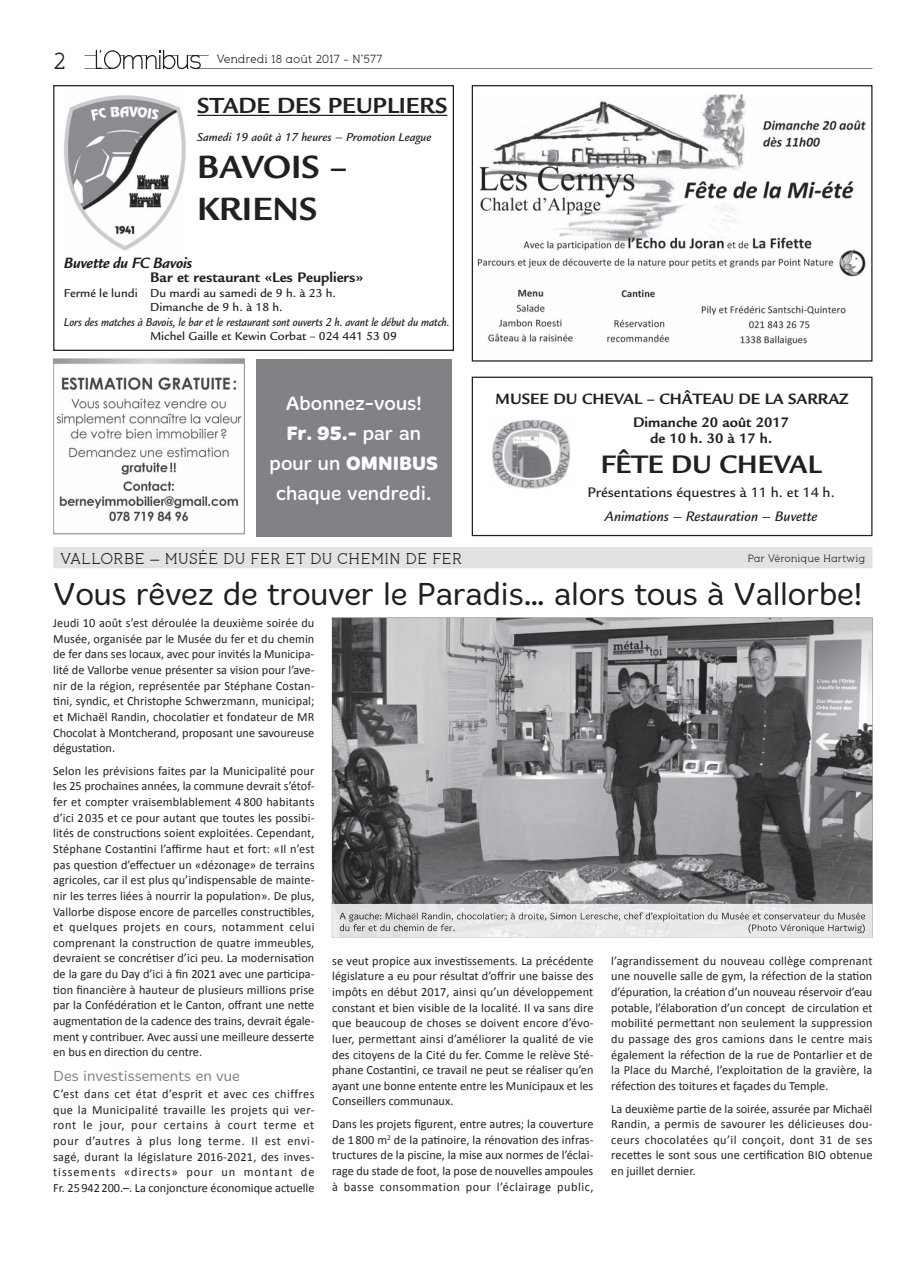
<style>
.page{position:relative;width:908px;height:1262px;background:#fff}
.page>*{position:absolute;margin:0;border:0;box-sizing:border-box;transform-origin:0 0}
.t1{font:700 35px/41px "Legacy Sans";color:#231f20}
.t2{font:300 32.5px "Merge";letter-spacing:-.01em;color:#231f20}
.t3{font:700 27.5px "Legacy Sans";color:#231f20}
.t4{font:700 23.75px "Legacy Sans";color:#231f20}
.t5{font:22.5px "pironv 2";color:#231f20}
.t6{font:20px/30px "Merge";color:#fff;text-align:center}
.t7{font:700 16.25px "Legacy Sans";color:#231f20}
.t8{font:italic 700 16.25px "Legacy Sans";letter-spacing:-.02em;color:#231f20}
.t9{font:700 15px/16.2px "Legacy Sans";color:#231f20;text-align:center}
.t10{font:15px "pironv 2";color:#231f20}
.t11{font:500 15px "Legacy Sans";color:#231f20}
.t12{font:italic 500 15px "Legacy Sans";color:#231f20}
.t13{font:300 15px "Merge";color:#808285}
.t14{font:12.5px/15.6px "Calibri";color:#231f20;text-align:justify}
.t15{font:500 12.5px/13.8px "Legacy Sans";color:#231f20}
.t16{font:italic 500 12.5px "Legacy Sans";letter-spacing:-.005em;color:#231f20;scale:.9 1}
.t17{font:italic 500 12.5px "Legacy Sans";letter-spacing:-.005em;color:#231f20}
.t18{font:11.25px "pironv 2";color:#231f20}
.t19{font:10px "pironv 2";color:#231f20}
.s1{font-weight:700}
</style>
<div class="page">
<svg style="left:85px;top:50px;width:787px;height:19px"></svg>
<img style="left:53px;top:359px;width:191px;height:176px">
<div style="left:53px;top:85px;width:401px;height:266px;border:1px solid #231f20"></div>
<hr style="left:197px;top:115px;width:250px;height:1px;background:#231f20">
<img style="left:64px;top:95px;width:122px;height:156px">
<div style="left:471px;top:376px;width:401px;height:160px;border:1px solid #231f20"></div>
<img style="left:492px;top:419px;width:78px;height:70px">
<div style="left:53px;top:547px;width:819px;height:21px;background:#e1e2e4"></div>
<svg style="left:332px;top:617px;width:540px;height:287px;background:#818284"></svg>
<svg style="left:332px;top:904px;width:540px;height:34px;background:#e5e6e7"></svg>
<img style="left:392px;top:912px;width:473px;height:9px">
<img style="left:339px;top:912px;width:53px;height:9px">
<img style="left:339px;top:924px;width:525px;height:9px">
<img style="left:339px;top:924px;width:60px;height:7px">
<img style="left:477px;top:95px;width:389px;height:251px">
<div style="left:471px;top:85px;width:401px;height:276px;border:1px solid #231f20"></div>
<div style="left:256px;top:359px;width:195px;height:177px;background:#808285"></div>
<h3 class="t5" style="left:53px;top:48px;width:14px">2</h3>
<p class="t18" style="left:216px;top:52px;width:168px">Vendredi 18 août 2017 - N°577</p>
<h3 class="t4" style="left:197px;top:92px;width:251px">STADE DES PEUPLIERS</h3>
<p class="t17" style="left:197px;top:130px;width:236px">Samedi 19 août à 17 heures – Promotion League</p>
<h1 class="t1" style="left:197px;top:147px;width:151px">BAVOIS –<br>KRIENS</h1>
<h3 class="t8" style="left:64px;top:253px;width:130px">Buvette du FC Bavois</h3>
<p class="t9" style="left:150px;top:269px;width:215px">Bar et restaurant «Les Peupliers»</p>
<p class="t15" style="left:150px;top:286px;width:187px;text-indent:-86px">Fermé le lundi Du mardi au samedi de 9 h. à 23 h.<br>Dimanche de 9 h. à 18 h.</p>
<p class="t16" style="left:64px;top:315px;width:430px">Lors des matches à Bavois, le bar et le restaurant sont ouverts 2 h. avant le début du match.</p>
<p class="t15" style="left:150px;top:329px;width:248px">Michel Gaille et Kewin Corbat – 024 441 53 09</p>
<h3 class="t6" style="left:269px;top:389px;width:170px">Abonnez-vous!<br><span class="s1">Fr. 95.-</span> par an pour un <span class="s1">OMNIBUS </span>chaque vendredi.</h3>
<h3 class="t7" style="left:495px;top:389px;width:354px">MUSEE DU CHEVAL – CHÂTEAU DE LA SARRAZ</h3>
<p class="t9" style="left:633px;top:414px;width:157px">Dimanche 20 août 2017 de 10 h. 30 à 17 h.</p>
<h3 class="t3" style="left:600px;top:449px;width:222px">FÊTE DU CHEVAL</h3>
<p class="t11" style="left:587px;top:484px;width:249px">Présentations équestres à 11 h. et 14 h.</p>
<p class="t12" style="left:604px;top:508px;width:214px">Animations – Restauration – Buvette</p>
<p class="t10" style="left:60px;top:549px;width:403px">VALLORBE – MUSÉE DU FER ET DU CHEMIN DE FER</p>
<p class="t19" style="left:747px;top:553px;width:119px">Par Véronique Hartwig</p>
<h2 class="t2" style="left:53px;top:575px;width:810px">Vous rêvez de trouver le Paradis… alors tous à Vallorbe!</h2>
<p class="t14" style="left:53px;top:615px;width:263px">Jeudi 10 août s’est déroulée la deuxième soirée du Musée, organisée par le Musée du fer et du chemin de fer dans ses locaux, avec pour invités la Municipa&shy;lité de Vallorbe venue présenter sa vision pour l’ave&shy;nir de la région, représentée par Stéphane Costan&shy;tini, syndic, et Christophe Schwerzmann, municipal; et Michaël Randin, chocolatier et fondateur de MR Chocolat à Montcherand, proposant une savoureuse dégustation.</p>
<p class="t14" style="left:53px;top:762px;width:263px">Selon les prévisions faites par la Municipalité pour les 25 prochaines années, la commune devrait s’étof&shy;fer et compter vraisemblablement 4 800 habitants d’ici 2 035 et ce pour autant que toutes les possibi&shy;lités de constructions soient exploitées. Cependant, Stéphane Costantini l’affirme haut et fort: «Il n’est pas question d’effectuer un «dézonage» de terrains agricoles, car il est plus qu’indispensable de mainte&shy;nir les terres liées à nourrir la population». De plus, Vallorbe dispose encore de parcelles constructibles, et quelques projets en cours, notamment celui comprenant la construction de quatre immeubles, devraient se concrétiser d’ici peu. La modernisation de la gare du Day d’ici à fin 2021 avec une participa&shy;tion financière à hauteur de plusieurs millions prise par la Confédération et le Canton, offrant une nette augmentation de la cadence des trains, devrait égale&shy;ment y contribuer. Avec aussi une meilleure desserte en bus en direction du centre.</p>
<p class="t13" style="left:53px;top:1067px;width:188px">Des investissements en vue</p>
<p class="t14" style="left:53px;top:1085px;width:263px">C’est dans cet état d’esprit et avec ces chiffres que la Municipalité travaille les projets qui ver&shy;ront le jour, pour certains à court terme et pour d’autres à plus long terme. Il est envi&shy;sagé, durant la législature 2016-2021, des inves&shy;tissements «directs» pour un montant de Fr. 25 942 200.–. La conjoncture économique actuelle</p>
<p class="t14" style="left:332px;top:952px;width:263px">se veut propice aux investissements. La précédente législature a eu pour résultat d’offrir une baisse des impôts en début 2017, ainsi qu’un développement constant et bien visible de la localité. Il va sans dire que beaucoup de choses se doivent encore d’évo&shy;luer, permettant ainsi d’améliorer la qualité de vie des citoyens de la Cité du fer. Comme le relève Sté&shy;phane Costantini, ce travail ne peut se réaliser qu’en ayant une bonne entente entre les Municipaux et les Conseillers communaux.</p>
<p class="t14" style="left:332px;top:1116px;width:263px">Dans les projets figurent, entre autres; la couverture de 1 800 m<sup>2</sup> de la patinoire, la rénovation des infras&shy;tructures de la piscine, la mise aux normes de l’éclai&shy;rage du stade de foot, la pose de nouvelles ampoules à basse consommation pour l’éclairage public,</p>
<p class="t14" style="left:611px;top:952px;width:263px">l’agrandissement du nouveau collège comprenant une nouvelle salle de gym, la réfection de la station d’épuration, la création d’un nouveau réservoir d’eau potable, l’élaboration d’un concept de circulation et mobilité permettant non seulement la suppression du passage des gros camions dans le centre mais également la réfection de la rue de Pontarlier et de la Place du Marché, l’exploitation de la gravière, la réfection des toitures et façades du Temple.</p>
<p class="t14" style="left:611px;top:1100px;width:263px">La deuxième partie de la soirée, assurée par Michaël Randin, a permis de savourer les délicieuses dou&shy;ceurs chocolatées qu’il conçoit, dont 31 de ses recettes le sont sous une certification BIO obtenue en juillet dernier.</p>
</div>
